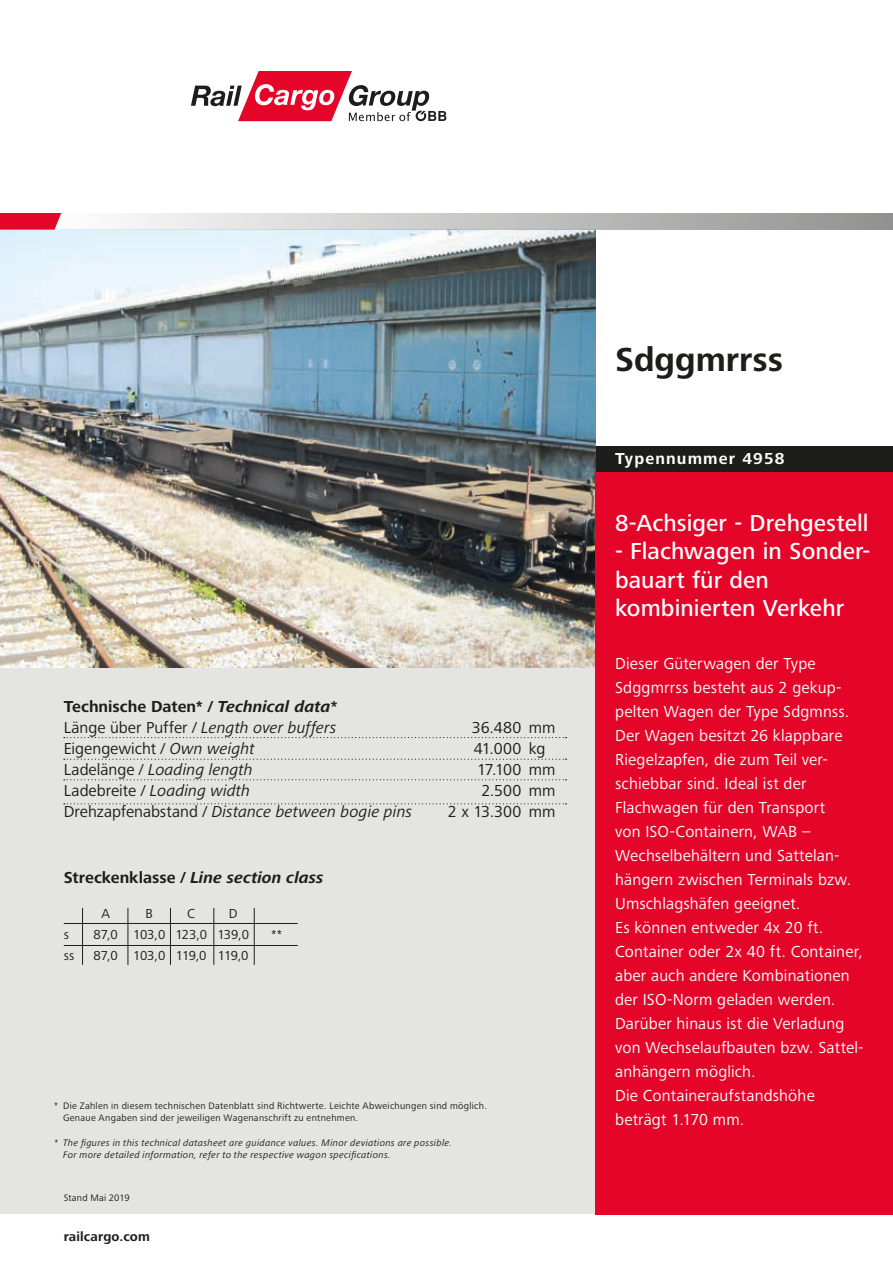
<style>
.page{position:relative;width:893px;height:1263px;background:#fff}
.page>*{position:absolute;margin:0;border:0;box-sizing:border-box;transform-origin:0 0}
.t1{font:700 34.5px "Frutiger Next Pro";color:#1d1d1b}
.t2{font:500 24px/28.5px "Frutiger Next Pro";letter-spacing:.005em;color:#fff}
.t3{font:16.5px/24px "Frutiger Next Pro";letter-spacing:.01em;color:#fff}
.t4{font:italic 16.5px "Frutiger Next Pro";color:#1d1d1b}
.t5{font:700 16.5px/21px "Frutiger Next Pro";color:#1d1d1b}
.t6{font:16.5px "Frutiger Next Pro";color:#1d1d1b}
.t7{font:italic 700 16.5px "Frutiger Next Pro";letter-spacing:.005em;color:#1d1d1b}
.t8{font:700 16.5px "Frutiger Next Pro";letter-spacing:.07em;color:#fff}
.t9{font:13.5px "Frutiger Next Pro";letter-spacing:-.04em;color:#1d1d1b}
.t10{font:13.5px "Frutiger Next Pro";letter-spacing:-.01em;color:#1d1d1b}
.t11{font:700 13.5px "Frutiger Next Pro";letter-spacing:.01em;color:#1d1d1b}
.t12{font:9.75px/11.7px "Frutiger Next Pro";letter-spacing:.03em;color:#1d1d1b}
.t13{font:italic 9.75px/11.7px "Frutiger Next Pro";letter-spacing:.03em;color:#1d1d1b}
.s1{font-style:italic}
.s2{font-weight:400}
.s3{font-weight:400;font-style:italic}
.s4{font-style:normal}
</style>
<div class="page">
<div style="left:0;top:668px;width:595px;height:546px;background:#e4e4e3"></div>
<div style="left:595px;top:446px;width:298px;height:26px;background:#1d1d1b"></div>
<img style="left:0;top:230px;width:595px;height:438px">
<svg style="left:64px;top:803px;width:503px;height:1px"></svg>
<svg style="left:64px;top:779px;width:503px;height:1px"></svg>
<svg style="left:64px;top:759px;width:503px;height:1px"></svg>
<svg style="left:64px;top:737px;width:503px;height:1px"></svg>
<div style="left:595px;top:472px;width:298px;height:742px;background:#e40528"></div>
<hr style="left:64px;top:923px;width:234px;height:1px;background:#1d1d1b">
<hr style="left:64px;top:945px;width:234px;height:1px;background:#1d1d1b">
<hr style="left:82px;top:908px;width:1px;height:57px;background:#1d1d1b">
<hr style="left:128px;top:908px;width:1px;height:57px;background:#1d1d1b">
<hr style="left:170px;top:908px;width:1px;height:57px;background:#1d1d1b">
<hr style="left:213px;top:908px;width:1px;height:57px;background:#1d1d1b">
<hr style="left:254px;top:908px;width:1px;height:57px;background:#1d1d1b">
<svg style="left:0;top:213px;width:51px;height:17px"></svg>
<div style="left:51px;top:213px;width:842px;height:17px;background:linear-gradient(to right,#fef8f9,#929493)"></div>
<svg style="left:191px;top:71px;width:255px;height:50px"></svg>
<p class="t5" style="left:64px;top:696px;width:275px">Technische Daten* / <span class="s1">Technical data*<br></span><span class="s2">Länge über Puffer /</span> <span class="s3">Length over buffers</span></p>
<p class="t6" style="left:472px;top:718px;width:85px">36.480 mm</p>
<p class="t6" style="left:64px;top:739px;width:192px">Eigengewicht / <span class="s1">Own weight</span></p>
<p class="t6" style="left:474px;top:739px;width:73px">41.000 kg</p>
<p class="t4" style="left:64px;top:760px;width:190px"><span class="s4">Ladelänge /</span> Loading length</p>
<p class="t6" style="left:477px;top:760px;width:80px">17.100 mm</p>
<p class="t4" style="left:64px;top:781px;width:188px"><span class="s4">Ladebreite /</span> Loading width</p>
<p class="t6" style="left:481px;top:781px;width:76px">2.500 mm</p>
<p class="t4" style="left:64px;top:802px;width:350px"><span class="s4">Drehzapfenabstand /</span> Distance between bogie pins</p>
<p class="t6" style="left:448px;top:802px;width:109px">2 x 13.300 mm</p>
<p class="t7" style="left:64px;top:868px;width:261px"><span class="s4">Streckenklasse /</span> Line section class</p>
<p class="t9" style="left:101px;top:905px;width:10px">A</p>
<p class="t9" style="left:146px;top:905px;width:9px">B</p>
<p class="t9" style="left:187px;top:905px;width:9px">C</p>
<p class="t9" style="left:229px;top:905px;width:10px">D</p>
<p class="t9" style="left:64px;top:926px;width:7px">s</p>
<p class="t10" style="left:94px;top:926px;width:157px">87,0 103,0 123,0 139,0</p>
<p class="t9" style="left:271px;top:926px;width:13px">**</p>
<p class="t9" style="left:64px;top:947px;width:12px">ss</p>
<p class="t9" style="left:94px;top:947px;width:156px">87,0 103,0 119,0 119,0</p>
<p class="t12" style="left:63px;top:1100px;width:425px;text-indent:-9px">* Die Zahlen in diesem technischen Datenblatt sind Richtwerte. Leichte Abweichungen sind möglich.<br>Genaue Angaben sind der jeweiligen Wagenanschrift zu entnehmen.</p>
<p class="t13" style="left:63px;top:1137px;width:391px;text-indent:-9px">* The figures in this technical datasheet are guidance values. Minor deviations are possible.<br>For more detailed information, refer to the respective wagon specifications.</p>
<p class="t12" style="left:64px;top:1192px;width:67px">Stand Mai 2019</p>
<p class="t11" style="left:64px;top:1228px;width:88px">railcargo.com</p>
<h1 class="t1" style="left:615px;top:340px;width:170px">Sdggmrrss</h1>
<p class="t8" style="left:615px;top:449px;width:171px">Typennummer 4958</p>
<h2 class="t2" style="left:615px;top:508px;width:255px">8-Achsiger - Drehgestell</h2>
<h2 class="t2" style="left:615px;top:537px;width:257px">- Flachwagen in Sonder&shy;bauart für den kombinierten Verkehr</h2>
<p class="t3" style="left:615px;top:651px;width:250px">Dieser Güterwagen der Type<br>Sdggmrrss besteht aus 2 gekup&shy;pelten Wagen der Type Sdgmnss.<br>Der Wagen besitzt 26 klappbare<br>Riegelzapfen, die zum Teil ver&shy;schiebbar sind. Ideal ist der<br>Flachwagen für den Transport<br>von ISO-Containern, WAB –<br>Wechselbehältern und Sattelan&shy;hängern zwischen Terminals bzw.<br>Umschlagshäfen geeignet.<br>Es können entweder 4x 20 ft.<br>Container oder 2x 40 ft. Container, aber auch andere Kombinationen der ISO-Norm geladen werden.<br>Darüber hinaus ist die Verladung von Wechselaufbauten bzw. Sattel&shy;anhängern möglich.<br>Die Containeraufstandshöhe beträgt 1.170 mm.</p>
</div>
